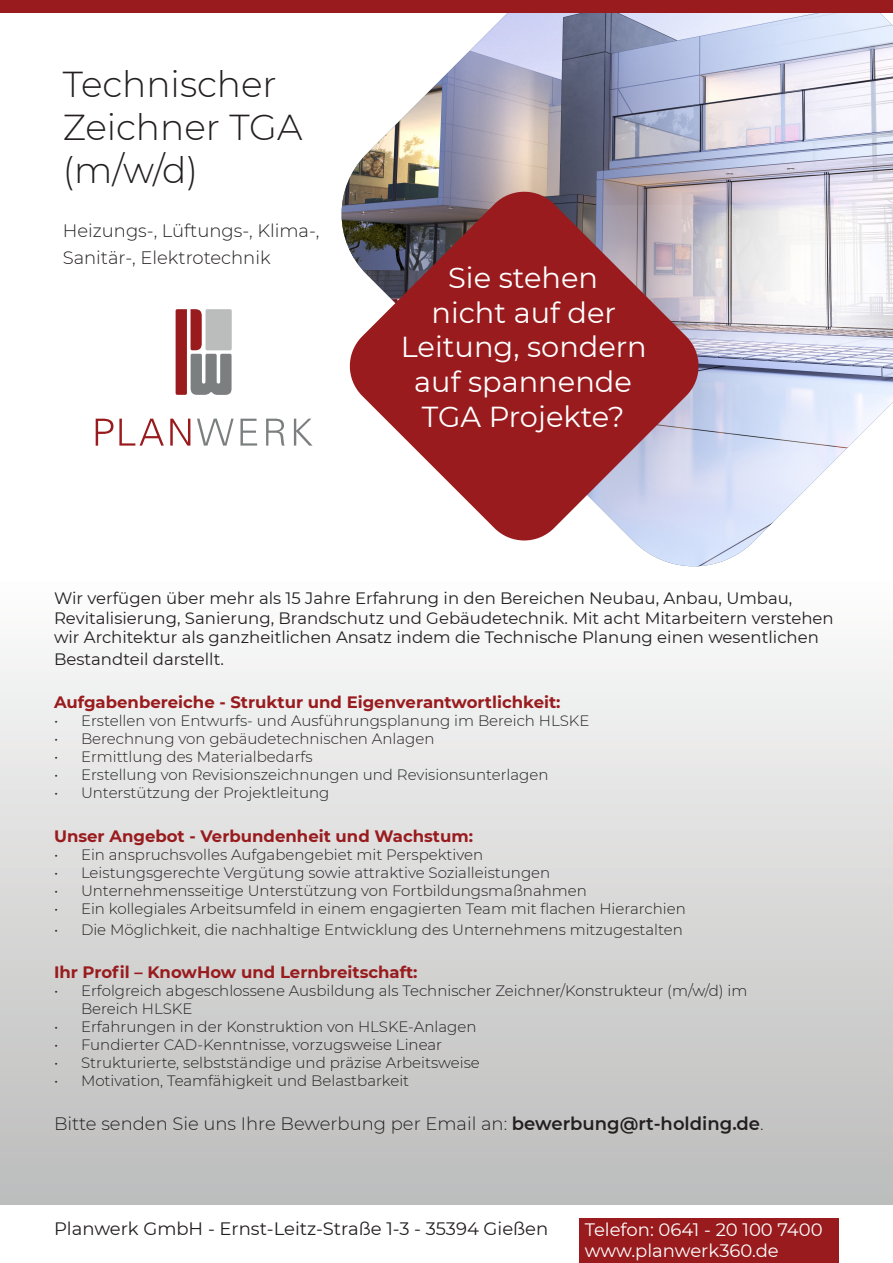
<style>
.page{position:relative;width:893px;height:1263px;background:#fff}
.page>*{position:absolute;margin:0;border:0;box-sizing:border-box;transform-origin:0 0}
.t1{font:300 36px/43.2px "Montserrat";color:#231f20}
.t2{font:28.95px/34.7px "Montserrat";color:#fff;text-align:center}
.t3{font:300 18px/27px "Montserrat";color:#231f20}
.t4{font:18px "Montserrat";color:#231f20}
.t5{font:18px/21.6px "Montserrat";color:#fff}
.t6{font:16.5px/19.8px "Montserrat";color:#231f20}
.t7{font:700 16.5px "Montserrat";color:#991b1e}
.t8{font:300 15px/18px "Montserrat";color:#231f20}
.s1{font-weight:600}
</style>
<div class="page">
<div style="left:0;top:573px;width:893px;height:631px;background:linear-gradient(to bottom,#fdfdfc,#babbba)"></div>
<img style="left:341px;top:0;width:552px;height:567px">
<div style="left:0;top:0;width:892px;height:13px;background:#991b1e"></div>
<svg style="left:176px;top:309px;width:56px;height:86px"></svg>
<div style="left:206px;top:309px;width:26px;height:41px;background:#bbbdbd;border-radius:2px"></div>
<svg style="left:96px;top:418px;width:17px;height:28px"></svg>
<svg style="left:119px;top:419px;width:45px;height:27px"></svg>
<svg style="left:170px;top:419px;width:20px;height:27px"></svg>
<svg style="left:197px;top:419px;width:37px;height:27px"></svg>
<svg style="left:240px;top:419px;width:17px;height:27px"></svg>
<svg style="left:266px;top:419px;width:19px;height:27px"></svg>
<svg style="left:294px;top:419px;width:19px;height:27px"></svg>
<svg style="left:349px;top:192px;width:351px;height:348px;background:#a75c61"></svg>
<div style="left:579px;top:1218px;width:260px;height:45px;background:#991b1e"></div>
<p class="t1" style="left:63px;top:61px;width:241px">Technischer<br>Zeichner TGA (m/w/d)</p>
<p class="t3" style="left:63px;top:217px;width:258px">Heizungs-, Lüftungs-, Klima-,<br>Sanitär-, Elektrotechnik</p>
<p class="t2" style="left:401px;top:259px;width:247px">Sie stehen<br>nicht auf der<br>Leitung, sondern auf spannende<br>TGA Projekte?</p>
<p class="t6" style="left:54px;top:587px;width:781px">Wir verfügen über mehr als 15 Jahre Erfahrung in den Bereichen Neubau, Anbau, Umbau,<br>Revitalisierung, Sanierung, Brandschutz und Gebäudetechnik. Mit acht Mitarbeitern verstehen wir Architektur als ganzheitlichen Ansatz indem die Technische Planung einen wesentlichen</p>
<p class="t6" style="left:54px;top:649px;width:172px">Bestandteil darstellt.</p>
<p class="t7" style="left:54px;top:690px;width:508px">Aufgabenbereiche - Struktur und Eigenverantwortlichkeit:</p>
<p class="t8" style="left:54px;top:711px;width:537px">• Erstellen von Entwurfs- und Ausführungsplanung im Bereich HLSKE</p>
<p class="t8" style="left:54px;top:729px;width:382px">• Berechnung von gebäudetechnischen Anlagen</p>
<p class="t8" style="left:54px;top:747px;width:260px">• Ermittlung des Materialbedarfs</p>
<p class="t8" style="left:54px;top:765px;width:496px">• Erstellung von Revisionszeichnungen und Revisionsunterlagen</p>
<p class="t8" style="left:54px;top:783px;width:277px">• Unterstützung der Projektleitung</p>
<p class="t7" style="left:54px;top:824px;width:421px">Unser Angebot - Verbundenheit und Wachstum:</p>
<p class="t8" style="left:54px;top:845px;width:431px">• Ein anspruchsvolles Aufgabengebiet mit Perspektiven</p>
<p class="t8" style="left:54px;top:863px;width:498px">• Leistungsgerechte Vergütung sowie attraktive Sozialleistungen</p>
<p class="t8" style="left:54px;top:881px;width:534px">• Unternehmensseitige Unterstützung von Fortbildungsmaßnahmen</p>
<p class="t8" style="left:54px;top:899px;width:633px">• Ein kollegiales Arbeitsumfeld in einem engagierten Team mit flachen Hierarchien</p>
<p class="t8" style="left:54px;top:920px;width:630px">• Die Möglichkeit, die nachhaltige Entwicklung des Unternehmens mitzugestalten</p>
<p class="t7" style="left:54px;top:960px;width:365px">Ihr Profil – KnowHow und Lernbreitschaft:</p>
<p class="t8" style="left:81px;top:981px;width:668px;text-indent:-27px">• Erfolgreich abgeschlossene Ausbildung als Technischer Zeichner/Konstrukteur (m/w/d) im<br>Bereich HLSKE</p>
<p class="t8" style="left:54px;top:1017px;width:424px">• Erfahrungen in der Konstruktion von HLSKE-Anlagen</p>
<p class="t8" style="left:54px;top:1035px;width:390px">• Fundierter CAD-Kenntnisse, vorzugsweise Linear</p>
<p class="t8" style="left:54px;top:1053px;width:427px">• Strukturierte, selbstständige und präzise Arbeitsweise</p>
<p class="t8" style="left:54px;top:1071px;width:357px">• Motivation, Teamfähigkeit und Belastbarkeit</p>
<p class="t3" style="left:54px;top:1109px;width:711px">Bitte senden Sie uns Ihre Bewerbung per Email an: <span class="s1">bewerbung@rt-holding.de</span>.</p>
<p class="t4" style="left:54px;top:1216px;width:496px">Planwerk GmbH - Ernst-Leitz-Straße 1-3 - 35394 Gießen</p>
<p class="t5" style="left:585px;top:1218px;width:239px">Telefon: 0641 - 20 100 7400 www.planwerk360.de</p>
</div>
